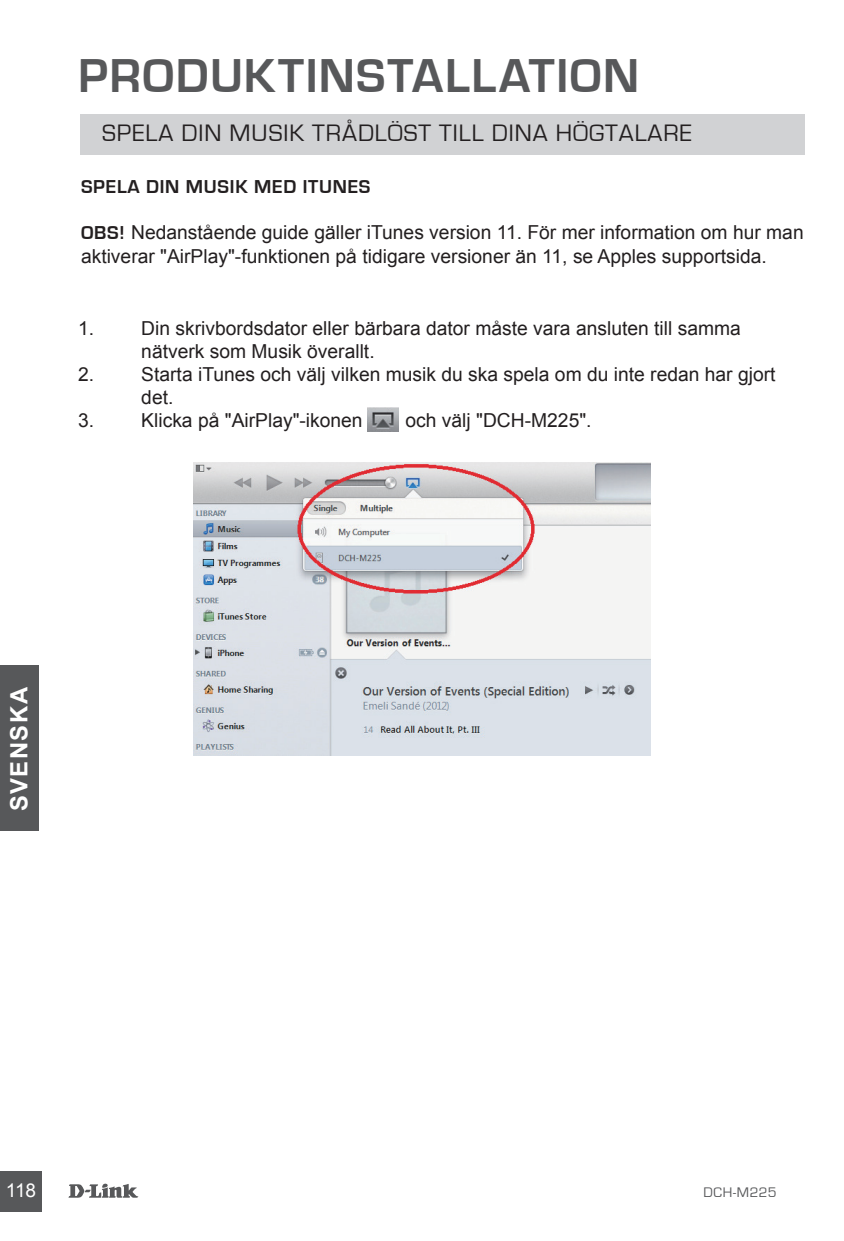
<style>
.page{position:relative;width:844px;height:1241px;background:#fff}
.page>*{position:absolute;margin:0;border:0;box-sizing:border-box;transform-origin:0 0}
.t1{font:700 49px "Eurostile";letter-spacing:.03em;color:#57585a}
.t2{font:24.5px "Eurostile";letter-spacing:.04em;color:#231f20}
.t3{font:700 23.8px "Arial";letter-spacing:.06em;color:#fff}
.t4{font:19.25px/23.1px "Arial";color:#231f20}
.t5{font:700 19.25px "Eurostile";letter-spacing:.04em;color:#231f20}
.t6{font:18.9px "Arial";color:#fff}
.t7{font:14.35px "Eurostile";letter-spacing:.035em;color:#57585a}
.s1{font-family:"Eurostile";font-weight:700}
</style>
<div class="page">
<svg style="left:68px;top:1183px;width:70px;height:14px"></svg>
<div style="left:0;top:1170px;width:41px;height:41px;background:#57585a"></div>
<div style="left:0;top:665px;width:38px;height:165px;background:#57585a"></div>
<div style="left:80px;top:115px;width:724px;height:40px;background:#d1d2d4"></div>
<img style="left:193px;top:462px;width:457px;height:293px">
<img style="left:367px;top:407px;width:31px;height:24px">
<h1 class="t1" style="left:78px;top:49px;width:562px">PRODUKTINSTALLATION</h1>
<p class="t2" style="left:102px;top:120px;width:591px">SPELA DIN MUSIK TRÅDLÖST TILL DINA HÖGTALARE</p>
<p class="t5" style="left:81px;top:176px;width:291px">SPELA DIN MUSIK MED ITUNES</p>
<p class="t4" style="left:81px;top:221px;width:724px"><span class="s1">OBS!</span> Nedanstående guide gäller iTunes version 11. För mer information om hur man aktiverar "AirPlay"-funktionen på tidigare versioner än 11, se Apples supportsida.</p>
<p class="t4" style="left:78px;top:316px;width:18px">1.</p>
<p class="t4" style="left:141px;top:316px;width:601px">Din skrivbordsdator eller bärbara dator måste vara ansluten till samma nätverk som Musik överallt.</p>
<p class="t4" style="left:78px;top:363px;width:18px">2.</p>
<p class="t4" style="left:141px;top:363px;width:635px">Starta iTunes och välj vilken musik du ska spela om du inte redan har gjort det.</p>
<p class="t4" style="left:78px;top:409px;width:18px">3.</p>
<p class="t4" style="left:141px;top:409px;width:223px">Klicka på "AirPlay"-ikonen</p>
<p class="t4" style="left:405px;top:409px;width:187px">och välj "DCH-M225".</p>
<p class="t3" style="left:3px;top:810px;width:126px;rotate:-90deg">SVENSKA</p>
<p class="t6" style="left:6px;top:1178px;width:32px">118</p>
<p class="t7" style="left:703px;top:1184px;width:74px">DCH-M225</p>
</div>
